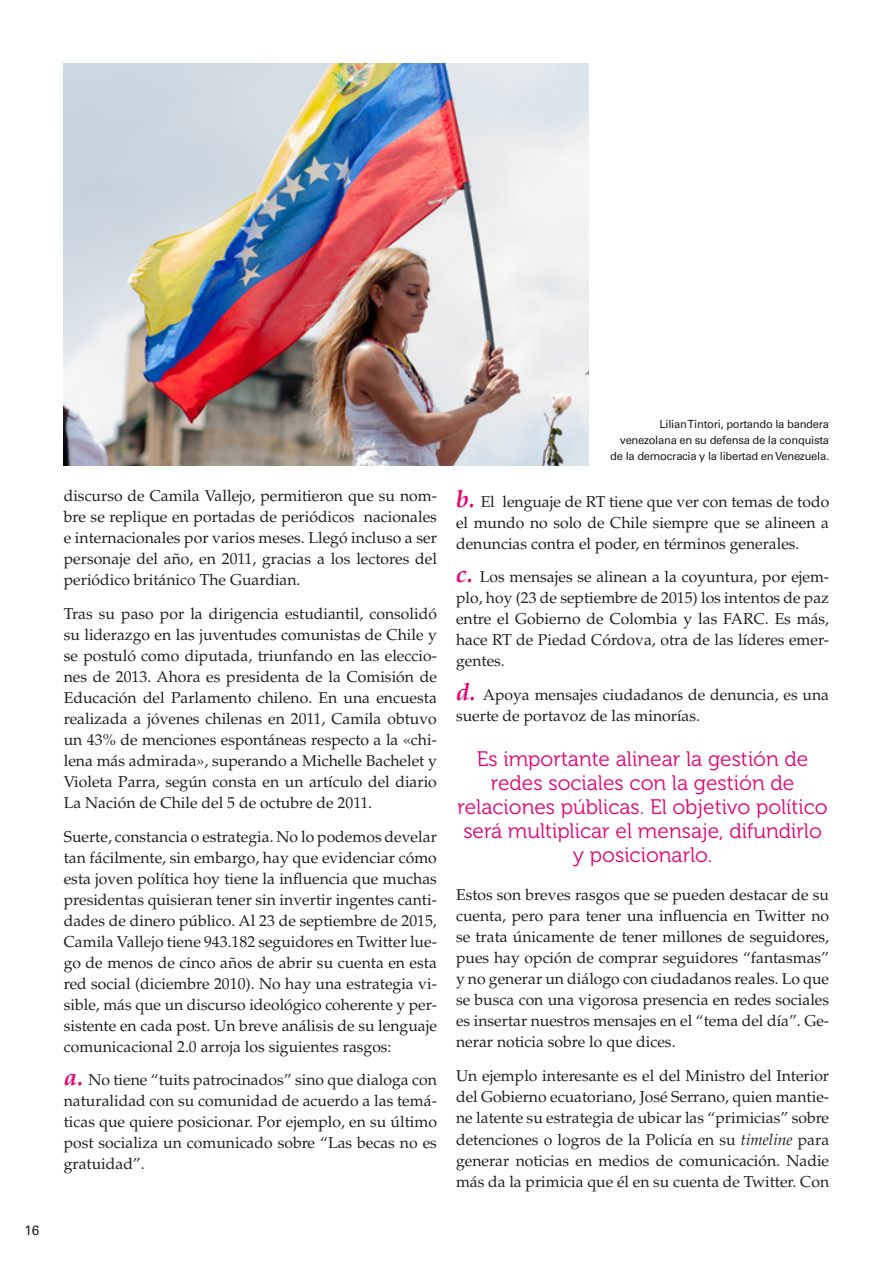
<style>
.page{position:relative;width:893px;height:1263px;background:#fff}
.page>*{position:absolute;margin:0;border:0;box-sizing:border-box;transform-origin:0 0}
.Resaltado_16pt{font:21px/24px "Museo 300";color:#e40278;text-align:center}
.t1{font:15.75px/21px "Palatino";color:#231f20;text-align:justify}
.numpagina{font:13.5px "Univers";color:#231f20}
.pie_de_imagen{font:11.25px/15.8px "Univers";letter-spacing:-.025em;color:#231f20;text-align:right}
.s1{font-weight:700;font-style:italic;font-size:24px;color:#e40278}
.s2{font-style:italic}
</style>
<div class="page">
<img style="left:64px;top:64px;width:524px;height:401px">
<p class="numpagina" style="left:24px;top:1222px;width:16px">16</p>
<p class="t1" style="left:64px;top:485px;width:375px">discurso de Camila Vallejo, permitieron que su nom&shy;bre se replique en portadas de periódicos nacionales e internacionales por varios meses. Llegó incluso a ser personaje del año, en 2011, gracias a los lectores del periódico británico The Guardian.</p>
<p class="t1" style="left:64px;top:603px;width:375px">Tras su paso por la dirigencia estudiantil, consolidó su liderazgo en las juventudes comunistas de Chile y se postuló como diputada, triunfando en las eleccio&shy;nes de 2013. Ahora es presidenta de la Comisión de Educación del Parlamento chileno. En una encuesta realizada a jóvenes chilenas en 2011, Camila obtuvo un 43% de menciones espontáneas respecto a la «chi&shy;lena más admirada», superando a Michelle Bachelet y Violeta Parra, según consta en un artículo del diario La Nación de Chile del 5 de octubre de 2011.</p>
<p class="t1" style="left:64px;top:826px;width:375px">Suerte, constancia o estrategia. No lo podemos develar tan fácilmente, sin embargo, hay que evidenciar cómo esta joven política hoy tiene la influencia que muchas presidentas quisieran tener sin invertir ingentes canti&shy;dades de dinero público. Al 23 de septiembre de 2015, Camila Vallejo tiene 943.182 seguidores en Twitter lue&shy;go de menos de cinco años de abrir su cuenta en esta red social (diciembre 2010). No hay una estrategia vi&shy;sible, más que un discurso ideológico coherente y per&shy;sistente en cada post. Un breve análisis de su lenguaje comunicacional 2.0 arroja los siguientes rasgos:</p>
<p class="t1" style="left:64px;top:1070px;width:375px"><span class="s1">a.</span> No tiene “tuits patrocinados” sino que dialoga con naturalidad con su comunidad de acuerdo a las temá&shy;ticas que quiere posicionar. Por ejemplo, en su último post socializa un comunicado sobre “Las becas no es gratuidad”.</p>
<p class="pie_de_imagen" style="left:610px;top:417px;width:220px">Lilian Tintori, portando la bandera venezolana en su defensa de la conquista de la democracia y la libertad en Venezuela.</p>
<p class="t1" style="left:456px;top:491px;width:375px"><span class="s1">b.</span> El lenguaje de RT tiene que ver con temas de todo el mundo no solo de Chile siempre que se alineen a denuncias contra el poder, en términos generales.</p>
<p class="t1" style="left:456px;top:567px;width:375px"><span class="s1">c.</span> Los mensajes se alinean a la coyuntura, por ejem&shy;plo, hoy (23 de septiembre de 2015) los intentos de paz entre el Gobierno de Colombia y las FARC. Es más, hace RT de Piedad Córdova, otra de las líderes emer&shy;gentes.</p>
<p class="t1" style="left:456px;top:684px;width:375px"><span class="s1">d.</span> Apoya mensajes ciudadanos de denuncia, es una suerte de portavoz de las minorías.</p>
<p class="Resaltado_16pt" style="left:457px;top:747px;width:372px">Es importante alinear la gestión de redes sociales con la gestión de relaciones públicas. El objetivo político será multiplicar el mensaje, difundirlo y posicionarlo.</p>
<p class="t1" style="left:456px;top:885px;width:375px">Estos son breves rasgos que se pueden destacar de su cuenta, pero para tener una influencia en Twitter no se trata únicamente de tener millones de seguidores, pues hay opción de comprar seguidores “fantasmas” y no generar un diálogo con ciudadanos reales. Lo que se busca con una vigorosa presencia en redes sociales es insertar nuestros mensajes en el “tema del día”. Ge&shy;nerar noticia sobre lo que dices.</p>
<p class="t1" style="left:456px;top:1065px;width:375px">Un ejemplo interesante es el del Ministro del Interior del Gobierno ecuatoriano, José Serrano, quien mantie&shy;ne latente su estrategia de ubicar las “primicias” sobre detenciones o logros de la Policía en su <span class="s2">timeline</span> para generar noticias en medios de comunicación. Nadie más da la primicia que él en su cuenta de Twitter. Con</p>
</div>
